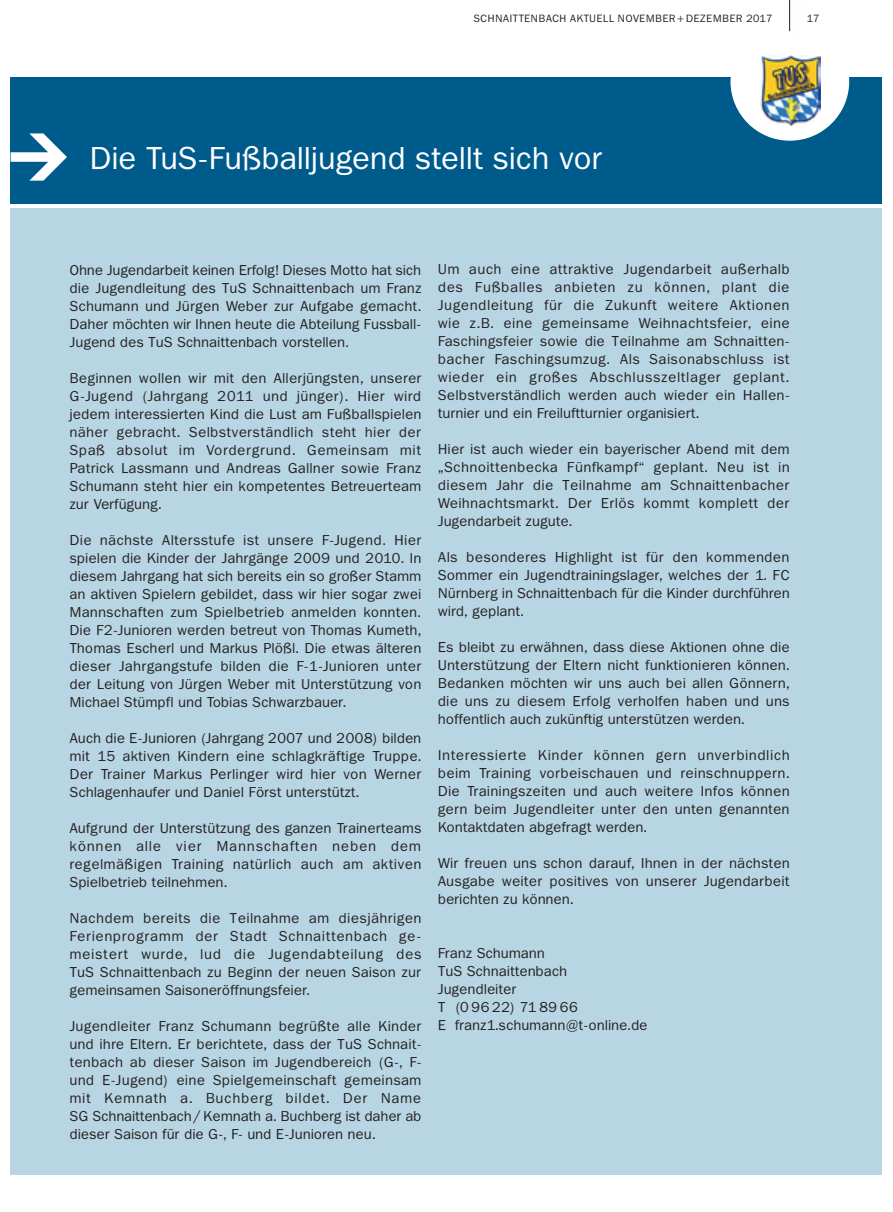
<style>
.page{position:relative;width:893px;height:1212px;background:#fff}
.page>*{position:absolute;margin:0;border:0;box-sizing:border-box;transform-origin:0 0}
.t1{font:31.5px "Franklin ITCBQ";letter-spacing:.035em;color:#fff}
.t2{font:14.25px/18px "Franklin ITCBQ";letter-spacing:.04em;color:#231f20;text-align:justify}
.t3{font:10.5px "Franklin ITCBQ";letter-spacing:.07em;color:#231f20}
</style>
<div class="page">
<hr style="left:789px;top:0;width:1px;height:31px;background:#231f20">
<div style="left:11px;top:77px;width:871px;height:126px;background:#005b8d"></div>
<div style="left:11px;top:208px;width:871px;height:967px;background:#b8d5e3"></div>
<svg style="left:11px;top:133px;width:56px;height:48px"></svg>
<svg style="left:730px;top:55px;width:119px;height:86px"></svg>
<img style="left:759px;top:56px;width:61px;height:70px">
<p class="t3" style="left:474px;top:12px;width:300px">SCHNAITTENBACH AKTUELL NOVEMBER+ DEZEMBER 2017</p>
<p class="t3" style="left:807px;top:12px;width:14px">17</p>
<h1 class="t1" style="left:90px;top:140px;width:514px">Die TuS-Fußballjugend stellt sich vor</h1>
<p class="t2" style="left:70px;top:261px;width:353px">Ohne Jugendarbeit keinen Erfolg! Dieses Motto hat sich die Jugendleitung des TuS Schnaittenbach um Franz Schumann und Jürgen Weber zur Aufgabe gemacht.<br>Daher möchten wir Ihnen heute die Abteilung Fussball-Jugend des TuS Schnaittenbach vorstellen.</p>
<p class="t2" style="left:70px;top:369px;width:353px">Beginnen wollen wir mit den Allerjüngsten, unserer G-Jugend (Jahrgang 2011 und jünger). Hier wird jedem interessierten Kind die Lust am Fußballspielen näher gebracht. Selbstverständlich steht hier der Spaß absolut im Vordergrund. Gemeinsam mit Patrick Lassmann und Andreas Gallner sowie Franz Schumann steht hier ein kompetentes Betreuerteam zur Verfügung.</p>
<p class="t2" style="left:70px;top:531px;width:353px">Die nächste Altersstufe ist unsere F-Jugend. Hier spielen die Kinder der Jahrgänge 2009 und 2010. In diesem Jahrgang hat sich bereits ein so großer Stamm an aktiven Spielern gebildet, dass wir hier sogar zwei Mannschaften zum Spielbetrieb anmelden konnten.<br>Die F2-Junioren werden betreut von Thomas Kumeth, Thomas Escherl und Markus Plößl. Die etwas älteren dieser Jahrgangstufe bilden die F-1-Junioren unter der Leitung von Jürgen Weber mit Unterstützung von Michael Stümpfl und Tobias Schwarzbauer.</p>
<p class="t2" style="left:70px;top:729px;width:353px">Auch die E-Junioren (Jahrgang 2007 und 2008) bilden mit 15 aktiven Kindern eine schlagkräftige Truppe.<br>Der Trainer Markus Perlinger wird hier von Werner Schlagenhaufer und Daniel Först unterstützt.</p>
<p class="t2" style="left:70px;top:819px;width:353px">Aufgrund der Unterstützung des ganzen Trainerteams können alle vier Mannschaften neben dem regelmäßigen Training natürlich auch am aktiven Spielbetrieb teilnehmen.</p>
<p class="t2" style="left:70px;top:909px;width:353px">Nachdem bereits die Teilnahme am diesjährigen Ferienprogramm der Stadt Schnaittenbach ge&shy;meistert wurde, lud die Jugendabteilung des TuS Schnaittenbach zu Beginn der neuen Saison zur gemeinsamen Saisoneröffnungsfeier.</p>
<p class="t2" style="left:70px;top:1017px;width:353px">Jugendleiter Franz Schumann begrüßte alle Kinder und ihre Eltern. Er berichtete, dass der TuS Schnait&shy;tenbach ab dieser Saison im Jugendbereich (G-, F&shy;und E-Jugend) eine Spielgemeinschaft gemeinsam mit Kemnath a. Buchberg bildet. Der Name SG Schnaittenbach / Kemnath a. Buchberg ist daher ab dieser Saison für die G-, F- und E-Junioren neu.</p>
<p class="t2" style="left:438px;top:261px;width:353px">Um auch eine attraktive Jugendarbeit außerhalb des Fußballes anbieten zu können, plant die Jugendleitung für die Zukunft weitere Aktionen wie z.B. eine gemeinsame Weihnachtsfeier, eine Faschingsfeier sowie die Teilnahme am Schnaitten&shy;bacher Faschingsumzug. Als Saisonabschluss ist wieder ein großes Abschlusszeltlager geplant.<br>Selbstverständlich werden auch wieder ein Hallen&shy;turnier und ein Freiluftturnier organisiert.</p>
<p class="t2" style="left:438px;top:441px;width:353px">Hier ist auch wieder ein bayerischer Abend mit dem „Schnoittenbecka Fünfkampf“ geplant. Neu ist in diesem Jahr die Teilnahme am Schnaittenbacher Weihnachtsmarkt. Der Erlös kommt komplett der Jugendarbeit zugute.</p>
<p class="t2" style="left:438px;top:549px;width:353px">Als besonderes Highlight ist für den kommenden Sommer ein Jugendtrainingslager, welches der 1. FC Nürnberg in Schnaittenbach für die Kinder durchführen wird, geplant.</p>
<p class="t2" style="left:438px;top:639px;width:353px">Es bleibt zu erwähnen, dass diese Aktionen ohne die Unterstützung der Eltern nicht funktionieren können.<br>Bedanken möchten wir uns auch bei allen Gönnern, die uns zu diesem Erfolg verholfen haben und uns hoffentlich auch zukünftig unterstützen werden.</p>
<p class="t2" style="left:438px;top:747px;width:353px">Interessierte Kinder können gern unverbindlich beim Training vorbeischauen und reinschnuppern.<br>Die Trainingszeiten und auch weitere Infos können gern beim Jugendleiter unter den unten genannten Kontaktdaten abgefragt werden.</p>
<p class="t2" style="left:438px;top:855px;width:353px">Wir freuen uns schon darauf, Ihnen in der nächsten Ausgabe weiter positives von unserer Jugendarbeit berichten zu können.</p>
<p class="t2" style="left:438px;top:945px;width:211px;text-align:left">Franz Schumann<br>TuS Schnaittenbach<br>Jugendleiter<br>T (0 96 22) 71 89 66<br>E franz1.schumann@t-online.de</p>
</div>
